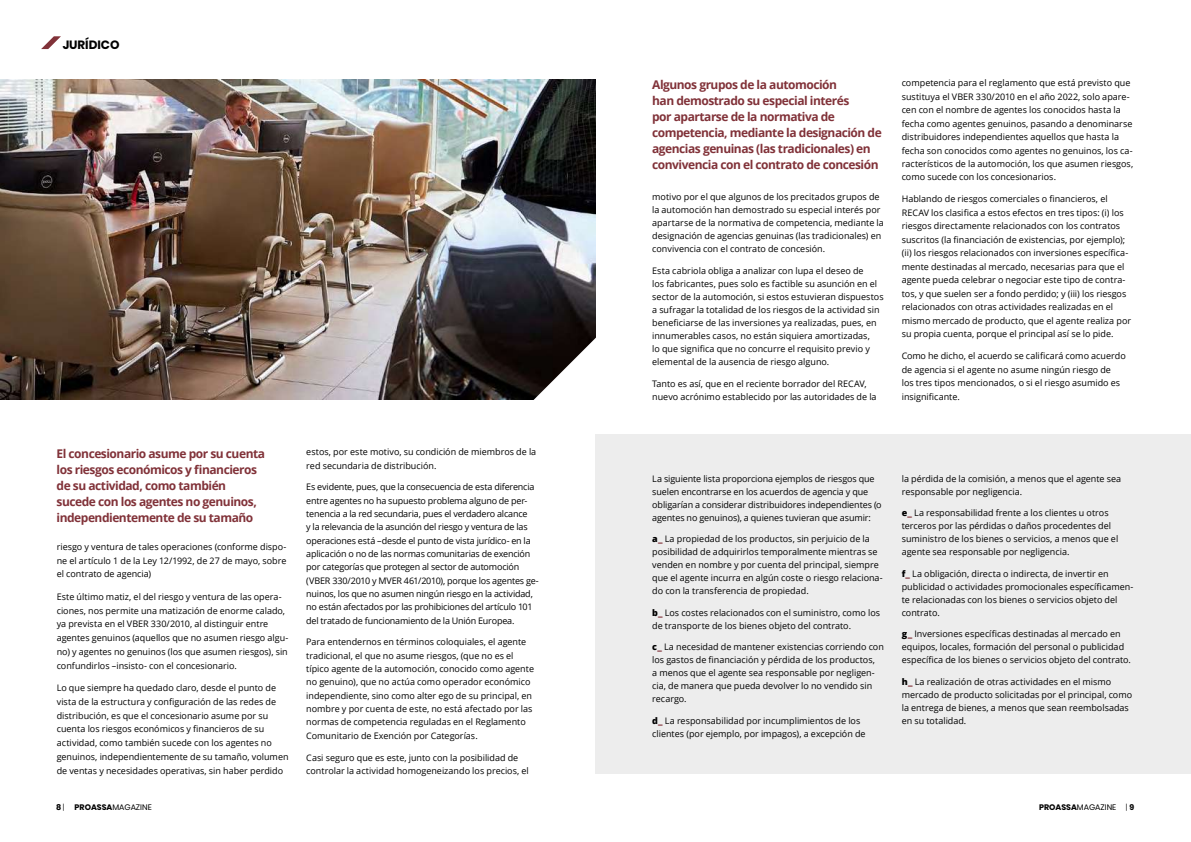
<style>
.page{position:relative;width:1191px;height:842px;background:#fff}
.page>*{position:absolute;margin:0;border:0;box-sizing:border-box;transform-origin:0 0}
.t1{font:700 12px/16px "Open Sans";letter-spacing:-.04em;color:#813239}
.t2{font:700 12px "Poppins";color:#000}
.t3{font:9px/13px "Open Sans";color:#000}
.t4{font:9px/13.3px "Open Sans";letter-spacing:-.02em;color:#000}
.t5{font:700 8px "Poppins";color:#000}
.t6{font:8px "Poppins";color:#000}
.s1{font-weight:800}
.s2{font-weight:800;color:#813239}
.s3{font-weight:300}
.s4{font-weight:700}
.s5{font-weight:400}
</style>
<div class="page">
<img style="left:0;top:79px;width:595px;height:321px">
<svg style="left:41px;top:36px;width:20px;height:13px"></svg>
<div style="left:595px;top:434px;width:596px;height:340px;background:#ededed"></div>
<svg style="left:531px;top:315px;width:65px;height:85px"></svg>
<h1 class="t2" style="left:63px;top:38px;width:58px">JURÍDICO</h1>
<h1 class="t1" style="left:57px;top:446px;width:210px">El concesionario asume por su cuenta los riesgos económicos y financieros de su actividad, como también sucede con los agentes no genuinos, independientemente de su tamaño</h1>
<p class="t3" style="left:57px;top:539px;width:231px;line-height:13.8px;text-align:justify">riesgo y ventura de tales operaciones (conforme dispo&shy;ne el artículo 1 de la Ley 12/1992, de 27 de mayo, sobre el contrato de agencia)</p>
<p class="t3" style="left:57px;top:589px;width:233px;line-height:13.8px">Este último matiz, el del riesgo y ventura de las opera&shy;ciones, nos permite una matización de enorme calado, ya prevista en el VBER 330/2010, al distinguir entre agentes genuinos (aquellos que no asumen riesgo algu&shy;no) y agentes no genuinos (los que asumen riesgos), sin confundirlos –insisto- con el concesionario.</p>
<p class="t3" style="left:57px;top:681px;width:233px;line-height:13.8px">Lo que siempre ha quedado claro, desde el punto de vista de la estructura y configuración de las redes de distribución, es que el concesionario asume por su cuenta los riesgos económicos y financieros de su actividad, como también sucede con los agentes no genuinos, independientemente de su tamaño, volumen de ventas y necesidades operativas, sin haber perdido</p>
<p class="t3" style="left:306px;top:445px;width:231px;line-height:13.3px">estos, por este motivo, su condición de miembros de la red secundaria de distribución.</p>
<p class="t4" style="left:306px;top:480px;width:234px">Es evidente, pues, que la consecuencia de esta diferencia entre agentes no ha supuesto problema alguno de per&shy;tenencia a la red secundaria, pues el verdadero alcance<br>y la relevancia de la asunción del riesgo y ventura de las operaciones está –desde el punto de vista jurídico- en la aplicación o no de las normas comunitarias de exención por categorías que protegen al sector de automoción (VBER 330/2010 y MVER 461/2010), porque los agentes ge&shy;nuinos, los que no asumen ningún riesgo en la actividad, no están afectados por las prohibiciones del artículo 101 del tratado de funcionamiento de la Unión Europea.</p>
<p class="t3" style="left:306px;top:635px;width:229px;line-height:13.3px">Para entendernos en términos coloquiales, el agente tradicional, el que no asume riesgos, (que no es el típico agente de la automoción, conocido como agente no genuino), que no actúa como operador económico independiente, sino como alter ego de su principal, en nombre y por cuenta de este, no está afectado por las normas de competencia reguladas en el Reglamento Comunitario de Exención por Categorías.</p>
<p class="t3" style="left:306px;top:750px;width:224px;line-height:13.3px">Casi seguro que es este, junto con la posibilidad de controlar la actividad homogeneizando los precios, el</p>
<h1 class="t1" style="left:652px;top:76px;width:231px">Algunos grupos de la automoción<br>han demostrado su especial interés<br>por apartarse de la normativa de competencia, mediante la designación de agencias genuinas (las tradicionales) en convivencia con el contrato de concesión</h1>
<p class="t3" style="left:652px;top:190px;width:233px">motivo por el que algunos de los precitados grupos de la automoción han demostrado su especial interés por apartarse de la normativa de competencia, mediante la designación de agencias genuinas (las tradicionales) en convivencia con el contrato de concesión.</p>
<p class="t3" style="left:652px;top:264px;width:233px">Esta cabriola obliga a analizar con lupa el deseo de<br>los fabricantes, pues solo es factible su asunción en el sector de la automoción, si estos estuvieran dispuestos a sufragar la totalidad de los riesgos de la actividad sin beneficiarse de las inversiones ya realizadas, pues, en innumerables casos, no están siquiera amortizadas,<br>lo que significa que no concurre el requisito previo y elemental de la ausencia de riesgo alguno.</p>
<p class="t3" style="left:652px;top:376px;width:226px">Tanto es así, que en el reciente borrador del RECAV, nuevo acrónimo establecido por las autoridades de la</p>
<p class="t3" style="left:901px;top:76px;width:233px;line-height:13.5px">competencia para el reglamento que está previsto que sustituya el VBER 330/2010 en el año 2022, solo apare&shy;cen con el nombre de agentes los conocidos hasta la fecha como agentes genuinos, pasando a denominarse distribuidores independientes aquellos que hasta la fecha son conocidos como agentes no genuinos, los ca&shy;racterísticos de la automoción, los que asumen riesgos, como sucede con los concesionarios.</p>
<p class="t3" style="left:901px;top:192px;width:231px;line-height:13.5px">Hablando de riesgos comerciales o financieros, el RECAV los clasifica a estos efectos en tres tipos: (i) los riesgos directamente relacionados con los contratos suscritos (la financiación de existencias, por ejemplo); (ii) los riesgos relacionados con inversiones específica&shy;mente destinadas al mercado, necesarias para que el agente pueda celebrar o negociar este tipo de contra&shy;tos, y que suelen ser a fondo perdido; y (iii) los riesgos relacionados con otras actividades realizadas en el mismo mercado de producto, que el agente realiza por su propia cuenta, porque el principal así se lo pide.</p>
<p class="t3" style="left:901px;top:349px;width:225px;line-height:13.5px">Como he dicho, el acuerdo se calificará como acuerdo de agencia si el agente no asume ningún riesgo de<br>los tres tipos mencionados, o si el riesgo asumido es insignificante.</p>
<p class="t3" style="left:652px;top:472px;width:231px">La siguiente lista proporciona ejemplos de riesgos que suelen encontrarse en los acuerdos de agencia y que obligarían a considerar distribuidores independientes (o agentes no genuinos), a quienes tuvieran que asumir:</p>
<p class="t3" style="left:652px;top:532px;width:232px"><span class="s1">a</span><span class="s2">_</span> La propiedad de los productos, sin perjuicio de la posibilidad de adquirirlos temporalmente mientras se venden en nombre y por cuenta del principal, siempre que el agente incurra en algún coste o riesgo relaciona&shy;do con la transferencia de propiedad.</p>
<p class="t3" style="left:652px;top:606px;width:229px"><span class="s1">b</span><span class="s2">_</span> Los costes relacionados con el suministro, como los de transporte de los bienes objeto del contrato.</p>
<p class="t3" style="left:652px;top:640px;width:233px"><span class="s1">c</span><span class="s2">_</span> La necesidad de mantener existencias corriendo con los gastos de financiación y pérdida de los productos,<br>a menos que el agente sea responsable por negligen&shy;cia, de manera que pueda devolver lo no vendido sin recargo.</p>
<p class="t3" style="left:652px;top:713px;width:215px"><span class="s1">d</span><span class="s2">_</span> La responsabilidad por incumplimientos de los clientes (por ejemplo, por impagos), a excepción de</p>
<p class="t3" style="left:901px;top:471px;width:221px">la pérdida de la comisión, a menos que el agente sea responsable por negligencia.</p>
<p class="t3" style="left:901px;top:506px;width:218px"><span class="s1">e</span><span class="s2">_</span> La responsabilidad frente a los clientes u otros terceros por las pérdidas o daños procedentes del suministro de los bienes o servicios, a menos que el agente sea responsable por negligencia.</p>
<p class="t3" style="left:901px;top:566px;width:233px"><span class="s1">f</span><span class="s2">_</span> La obligación, directa o indirecta, de invertir en publicidad o actividades promocionales específicamen&shy;te relacionadas con los bienes o servicios objeto del contrato.</p>
<p class="t3" style="left:901px;top:627px;width:231px"><span class="s1">g</span><span class="s2">_</span> Inversiones específicas destinadas al mercado en equipos, locales, formación del personal o publicidad específica de los bienes o servicios objeto del contrato.</p>
<p class="t3" style="left:901px;top:674px;width:232px"><span class="s1">h</span><span class="s2">_</span> La realización de otras actividades en el mismo mercado de producto solicitadas por el principal, como la entrega de bienes, a menos que sean reembolsadas en su totalidad.</p>
<p class="t5" style="left:56px;top:802px;width:10px">8 <span class="s3">|</span></p>
<p class="t6" style="left:75px;top:802px;width:79px"><span class="s4">PROASSA</span>MAGAZINE</p>
<p class="t5" style="left:1039px;top:802px;width:97px">PROASSA<span class="s5">MAGAZINE</span> <span class="s3">|</span> 9</p>
</div>
